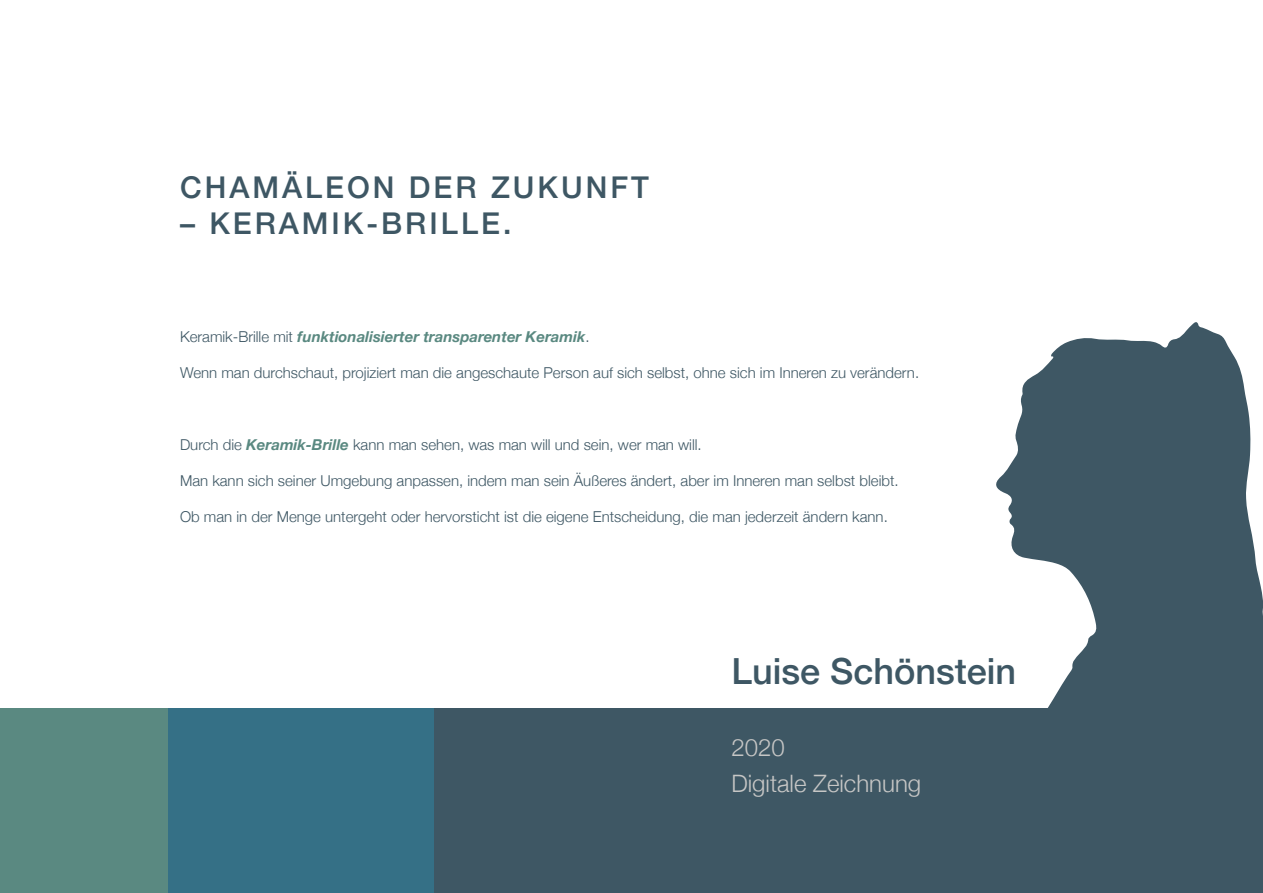
<style>
.page{position:relative;width:1263px;height:893px;background:#fff}
.page>*{position:absolute;margin:0;border:0;box-sizing:border-box;transform-origin:0 0}
.t1{font:500 36px "Helvetica Neue";color:#3e5764}
.t2{font:500 30px "Helvetica Neue";letter-spacing:.1em;color:#3e5764}
.t3{font:300 24px/36px "Helvetica Neue";color:#c6c6c5}
.t4{font:300 15px "Helvetica Neue";color:#3e5764}
.t5{font:italic 700 15px "Helvetica Neue";color:#5a8981}
.s1{font-weight:300;font-style:normal;color:#3e5764}
.s2{font-weight:700;font-style:italic;color:#5a8981}
</style>
<div class="page">
<div style="left:0;top:708px;width:1263px;height:185px;background:#3e5764"></div>
<svg style="left:996px;top:322px;width:267px;height:386px;fill:#3e5764"></svg>
<div style="left:168px;top:708px;width:266px;height:185px;background:#357086"></div>
<div style="left:0;top:708px;width:168px;height:185px;background:#5a8981"></div>
<h2 class="t2" style="left:180px;top:176px;width:470px">CHAMÄLEON DER ZUKUNFT</h2>
<h2 class="t2" style="left:180px;top:212px;width:333px">– KERAMIK-BRILLE.</h2>
<p class="t5" style="left:180px;top:325px;width:411px"><span class="s1">Keramik‐Brille mit</span> funktionalisierter transparenter Keramik<span class="s1">.</span></p>
<p class="t4" style="left:180px;top:361px;width:741px">Wenn man durchschaut, projiziert man die angeschaute Person auf sich selbst, ohne sich im Inneren zu verändern.</p>
<p class="t4" style="left:180px;top:439px;width:523px">Durch die <span class="s2">Keramik-Brille</span> kann man sehen, was man will und sein, wer man will.</p>
<p class="t4" style="left:180px;top:469px;width:720px">Man kann sich seiner Umgebung anpassen, indem man sein Äußeres ändert, aber im Inneren man selbst bleibt.</p>
<p class="t4" style="left:180px;top:505px;width:709px">Ob man in der Menge untergeht oder hervorsticht ist die eigene Entscheidung, die man jederzeit ändern kann.</p>
<h1 class="t1" style="left:731px;top:658px;width:286px">Luise Schönstein</h1>
<h3 class="t3" style="left:731px;top:732px;width:191px">2020<br>Digitale Zeichnung</h3>
</div>
